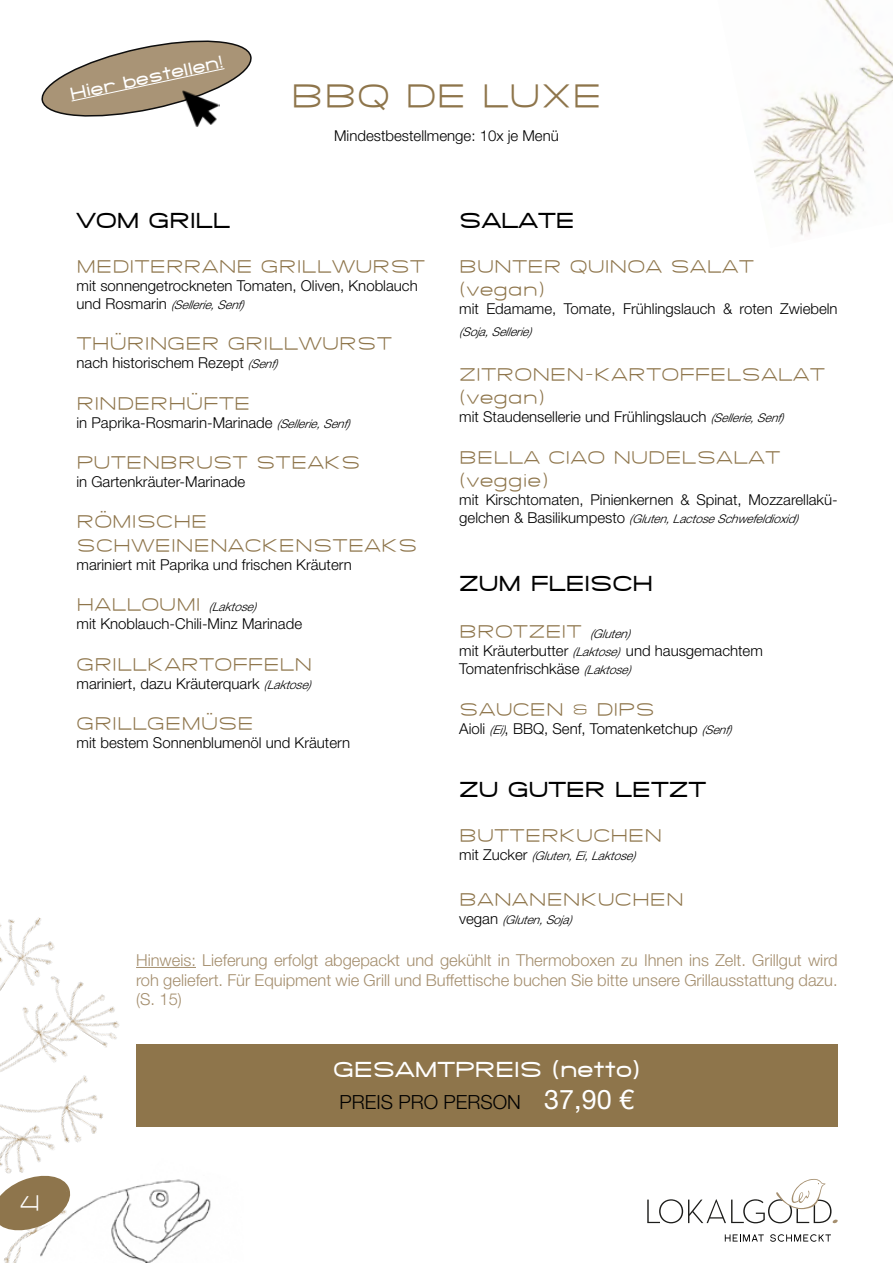
<style>
.page{position:relative;width:893px;height:1263px;background:#fff}
.page>*{position:absolute;margin:0;border:0;box-sizing:border-box;transform-origin:0 0}
.t1{font:300 36px "SF Grandezza";color:#8e754b}
.t2{font:300 24px "SF Grandezza";color:#fff}
.t3{font:500 22.5px "SF Grandezza";color:#000}
.t4{font:500 22.5px "SF Grandezza";color:#fff}
.t5{font:300 19.5px/23.4px "SF Grandezza";color:#8e754b}
.t6{font:300 19.5px "Helvetica Neue LT Std";color:#000}
.t7{font:500 18px "SF Grandezza";color:#fff}
.t8{font:300 16.5px/19.8px "Helvetica Neue LT Std";color:#a58f6f;text-align:justify}
.t9{font:300 15px/18px "Helvetica Neue LT Std";color:#000}
.t10{font:italic 300 12px "Helvetica Neue LT Std";color:#000}
.s1{font-style:normal;font-size:15px}
.s2{font-style:italic;font-size:12px}
.s3{font-family:"SF Grandezza";font-style:normal;font-size:19.5px;color:#8e754b}
.s4{font-family:"Helvetica Neue LT Std";font-style:italic;font-size:12px;color:#000}
.s5{font-weight:400;font-size:27px;color:#fff}
</style>
<div class="page">
<img style="left:0;top:917px;width:119px;height:346px">
<img style="left:21px;top:1151px;width:190px;height:112px">
<svg style="left:647px;top:1179px;width:191px;height:44px"></svg>
<svg style="left:725px;top:1234px;width:39px;height:7px"></svg>
<svg style="left:770px;top:1234px;width:61px;height:8px"></svg>
<svg style="left:0;top:1176px;width:70px;height:54px"></svg>
<img style="left:754px;top:0;width:139px;height:235px">
<svg style="left:41px;top:40px;width:211px;height:77px"></svg>
<img style="left:181px;top:89px;width:39px;height:38px">
<div style="left:136px;top:1044px;width:702px;height:83px;background:#8e754b"></div>
<hr style="left:136px;top:967px;width:60px;height:1px;background:#a58f6f">
<p class="t7" style="left:68px;top:82px;width:158px;rotate:-12deg">Hier bestellen!</p>
<h1 class="t1" style="left:291px;top:72px;width:313px">BBQ DE LUXE</h1>
<p class="t9" style="left:334px;top:126px;width:226px">Mindestbestellmenge: 10x je Menü</p>
<h3 class="t3" style="left:77px;top:205px;width:155px">VOM GRILL</h3>
<h3 class="t5" style="left:77px;top:254px;width:350px">MEDITERRANE GRILLWURST</h3>
<p class="t9" style="left:77px;top:276px;width:343px">mit sonnengetrockneten Tomaten, Oliven, Knoblauch</p>
<p class="t10" style="left:77px;top:297px;width:171px"><span class="s1">u n d R o s m a r i n</span> (Sellerie,Senf)</p>
<h3 class="t5" style="left:77px;top:331px;width:317px">THÜRINGER GRILLWURST</h3>
<p class="t9" style="left:77px;top:353px;width:204px">nach historischem Rezept <span class="s2">(Senf)</span></p>
<h3 class="t5" style="left:77px;top:391px;width:175px">RINDERHÜFTE</h3>
<p class="t9" style="left:77px;top:413px;width:277px">in Paprika-Rosmarin-Marinade <span class="s2">(Sellerie,Senf)</span></p>
<h3 class="t5" style="left:77px;top:450px;width:286px">PUTENBRUST STEAKS</h3>
<p class="t9" style="left:77px;top:472px;width:170px">in Gartenkräuter-Marinade</p>
<h3 class="t5" style="left:77px;top:510px;width:51px">RÖMIS</h3>
<h3 class="t5" style="left:156px;top:510px;width:34px">CHE</h3>
<h3 class="t5" style="left:77px;top:533px;width:54px">SCHWEINENA</h3>
<h3 class="t5" style="left:245px;top:533px;width:35px">CKENSTEAKS</h3>
<p class="t9" style="left:77px;top:555px;width:277px">mariniert mit Paprika und frischen Kräutern</p>
<p class="t10" style="left:77px;top:599px;width:183px"><span class="s3">H A L L O U M I</span> (Laktose)</p>
<p class="t9" style="left:77px;top:614px;width:227px">mit Knoblauch-Chili-Minz Marinade</p>
<h3 class="t5" style="left:77px;top:652px;width:237px">GRILLKARTOFFELN</h3>
<p class="t9" style="left:77px;top:674px;width:238px">mariniert, dazu Kräuterquark <span class="s2">(Laktose)</span></p>
<h3 class="t5" style="left:77px;top:711px;width:179px">GRILLGEMÜSE</h3>
<p class="t9" style="left:77px;top:733px;width:275px">mit bestem Sonnenblumenöl und Kräutern</p>
<h3 class="t3" style="left:459px;top:205px;width:117px">SALATE</h3>
<h3 class="t5" style="left:459px;top:254px;width:296px">BUNTER QUINOA SALAT (VEGAN)</h3>
<p class="t9" style="left:459px;top:299px;width:380px">mit Edamame, Tomate, Frühlingslauch &amp; roten Zwiebeln</p>
<p class="t10" style="left:459px;top:324px;width:76px">(Soja,Sellerie)</p>
<h3 class="t5" style="left:459px;top:362px;width:368px">ZITRONEN-KARTOFFELSALAT (VEGAN)</h3>
<p class="t9" style="left:459px;top:407px;width:328px">mit Staudensellerie und Frühlingslauch <span class="s2">(Sellerie,Senf)</span></p>
<h3 class="t5" style="left:459px;top:445px;width:323px">BELLA CIAO NUDELSALAT (VEGGIE)</h3>
<p class="t9" style="left:459px;top:490px;width:380px">mit Kirschtomaten, Pinienkernen &amp; Spinat, Mozzarellakü-</p>
<p class="t10" style="left:459px;top:511px;width:342px"><span class="s1">g e l c h e n &amp; B a s i l i k u m p e s t o</span> (Gluten,LactoseSchwefeldioxid)</p>
<h3 class="t3" style="left:459px;top:569px;width:195px">ZUM FLEISCH</h3>
<h3 class="t5" style="left:459px;top:619px;width:174px">B R O T Z E I T <span class="s4">(Gluten)</span></h3>
<p class="t9" style="left:459px;top:641px;width:305px">mit Kräuterbutter <span class="s2">(Laktose)</span> und hausgemachtem<br>Tomatenfrischkäse <span class="s2">(Laktose)</span></p>
<h3 class="t5" style="left:459px;top:697px;width:197px">SAUCEN &amp; DIPS</h3>
<p class="t9" style="left:459px;top:719px;width:276px">Aioli <span class="s2">(Ei)</span>, BBQ, Senf, Tomatenketchup <span class="s2">(Senf)</span></p>
<h3 class="t3" style="left:459px;top:774px;width:249px">ZU GUTER LETZT</h3>
<h3 class="t5" style="left:459px;top:823px;width:205px">BUTTERKUCHEN</h3>
<p class="t10" style="left:459px;top:848px;width:179px"><span class="s1">m i t Z u c k e r</span> (Gluten,Ei,Laktose)</p>
<h3 class="t5" style="left:459px;top:888px;width:226px">BANANENKUCHEN</h3>
<p class="t10" style="left:459px;top:913px;width:116px"><span class="s1">v e g a n</span> (Gluten,Soja)</p>
<p class="t8" style="left:136px;top:950px;width:703px">Hinweis: Lieferung erfolgt abgepackt und gekühlt in Thermoboxen zu Ihnen ins Zelt. Grillgut wird roh geliefert. Für Equipment wie Grill und Buffettische buchen Sie bitte unsere Grillausstattung dazu. (S. 15)</p>
<h3 class="t4" style="left:333px;top:1054px;width:309px">GESAMTPREIS (netto)</h3>
<h3 class="t6" style="left:339px;top:1090px;width:296px">PREIS PRO PERSON <span class="s5">37,90 €</span></h3>
<h2 class="t2" style="left:20px;top:1187px;width:23px">4</h2>
</div>
